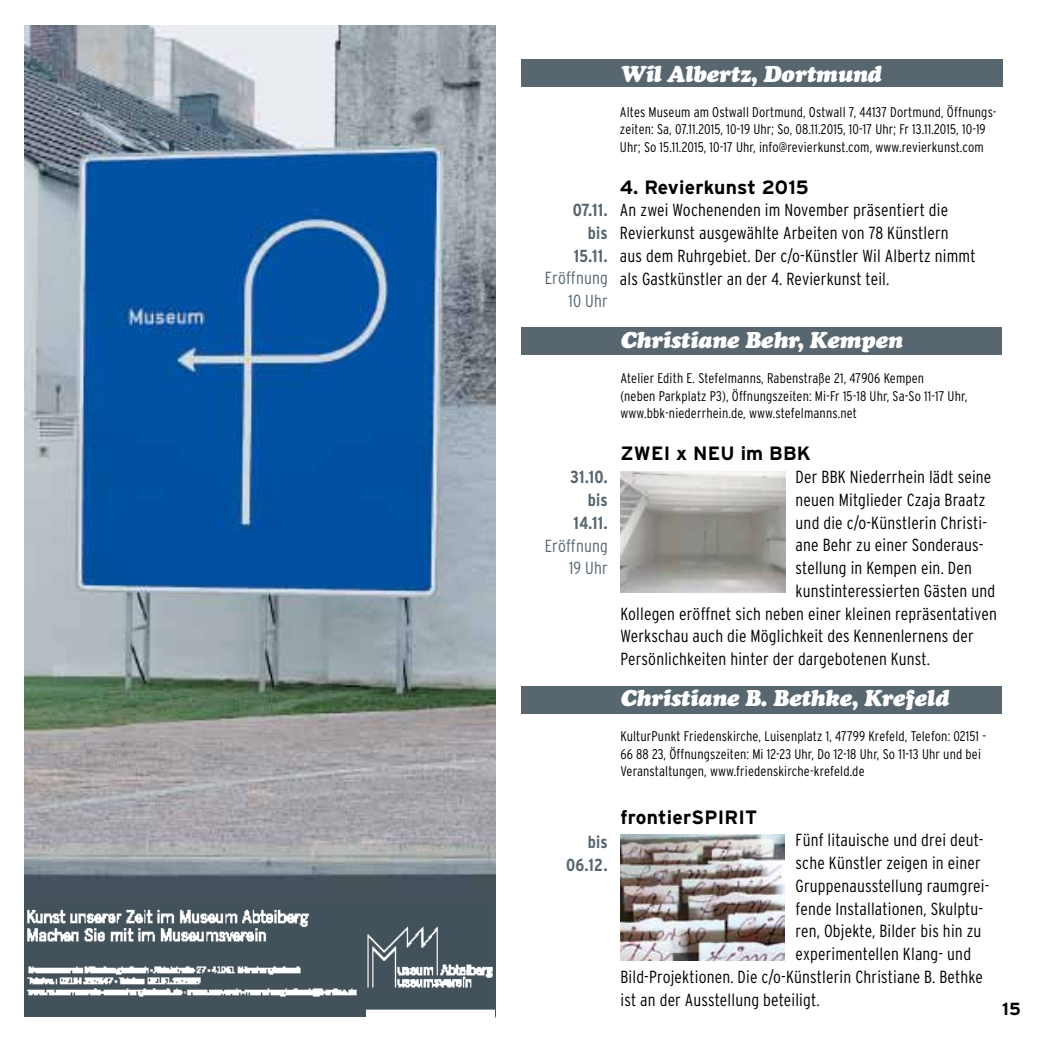
<style>
.page{position:relative;width:1042px;height:1042px;background:#fff}
.page>*{position:absolute;margin:0;border:0;box-sizing:border-box;transform-origin:0 0}
.t1{font:italic 22.75px "Cooper Black Std";letter-spacing:-.02em;color:#fff}
.t2{font:700 19.25px "Interstate";letter-spacing:.01em;color:#000}
.t3{font:300 condensed 17.5px/22.8px "Interstate";letter-spacing:.01em;color:#000}
.t4{font:700 condensed 17.5px/22.8px "Interstate";letter-spacing:.01em;color:#586670;text-align:right}
.t5{font:300 condensed 17.5px/22.8px "Interstate";letter-spacing:.01em;color:#586670;text-align:right}
.t6{font:700 17.5px "Interstate";color:#000}
.t7{font:300 condensed 14px/17.5px "Interstate";letter-spacing:.01em;color:#000}
</style>
<div class="page">
<div style="left:521px;top:60px;width:481px;height:27px;background:#586670"></div>
<div style="left:521px;top:327px;width:481px;height:28px;background:#586670"></div>
<img style="left:620px;top:472px;width:165px;height:121px">
<div style="left:521px;top:686px;width:481px;height:27px;background:#586670"></div>
<img style="left:24px;top:25px;width:471px;height:985px">
<img style="left:24px;top:902px;width:470px;height:108px">
<img style="left:24px;top:957px;width:342px;height:60px">
<img style="left:620px;top:835px;width:164px;height:125px">
<p class="t4" style="left:573px;top:198px;width:37px">07.11. bis<br>15.11.</p>
<p class="t5" style="left:545px;top:267px;width:65px">Eröffnung<br>10 Uhr</p>
<p class="t4" style="left:570px;top:466px;width:39px">31.10. bis<br>14.11.</p>
<p class="t5" style="left:545px;top:534px;width:65px">Eröffnung<br>19 Uhr</p>
<p class="t4" style="left:566px;top:830px;width:43px">bis<br>06.12.</p>
<h1 class="t1" style="left:620px;top:60px;width:263px">Wil Albertz, Dortmund</h1>
<p class="t7" style="left:620px;top:103px;width:378px">Altes Museum am Ostwall Dortmund, Ostwall 7, 44137 Dortmund, Öffnungs&shy;zeiten: Sa, 07.11.2015, 10-19 Uhr; So, 08.11.2015, 10-17 Uhr; Fr 13.11.2015, 10-19<br>Uhr; So 15.11.2015, 10-17 Uhr, info@revierkunst.com, www.revierkunst.com</p>
<p class="t2" style="left:620px;top:175px;width:190px">4. Revierkunst 2015</p>
<p class="t3" style="left:620px;top:199px;width:357px">An zwei Wochenenden im November präsentiert die Revierkunst ausgewählte Arbeiten von 78 Künstlern<br>aus dem Ruhrgebiet. Der c/o-Künstler Wil Albertz nimmt als Gastkünstler an der 4. Revierkunst teil.</p>
<h1 class="t1" style="left:620px;top:326px;width:284px">Christiane Behr, Kempen</h1>
<p class="t7" style="left:620px;top:370px;width:348px">Atelier Edith E. Stefelmanns, Rabenstraße 21, 47906 Kempen<br>(neben Parkplatz P3), Öffnungszeiten: Mi-Fr 15-18 Uhr, Sa-So 11-17 Uhr, www.bbk-niederrhein.de, www.stefelmanns.net</p>
<p class="t2" style="left:620px;top:442px;width:192px">ZWEI x NEU im BBK</p>
<p class="t3" style="left:795px;top:465px;width:197px">Der BBK Niederrhein lädt seine</p>
<p class="t3" style="left:795px;top:488px;width:191px">neuen Mitglieder Czaja Braatz</p>
<p class="t3" style="left:795px;top:511px;width:193px">und die c/o-Künstlerin Christi-</p>
<p class="t3" style="left:795px;top:534px;width:189px">ane Behr zu einer Sonderaus-</p>
<p class="t3" style="left:795px;top:556px;width:178px">stellung in Kempen ein. Den</p>
<p class="t3" style="left:795px;top:579px;width:201px">kunstinteressierten Gästen und</p>
<p class="t3" style="left:620px;top:602px;width:378px">Kollegen eröffnet sich neben einer kleinen repräsentativen</p>
<p class="t3" style="left:620px;top:625px;width:355px">Werkschau auch die Möglichkeit des Kennenlernens der</p>
<p class="t3" style="left:620px;top:647px;width:311px">Persönlichkeiten hinter der dargebotenen Kunst.</p>
<h1 class="t1" style="left:620px;top:684px;width:330px">Christiane B. Bethke, Krefeld</h1>
<p class="t7" style="left:620px;top:727px;width:367px">KulturPunkt Friedenskirche, Luisenplatz 1, 47799 Krefeld, Telefon: 02151 -<br>66 88 23, Öffnungszeiten: Mi 12-23 Uhr, Do 12-18 Uhr, So 11-13 Uhr und bei<br>Veranstaltungen, www.friedenskirche-krefeld.de</p>
<p class="t2" style="left:620px;top:805px;width:138px">frontierSPIRIT</p>
<p class="t3" style="left:795px;top:829px;width:189px">Fünf litauische und drei deut-</p>
<p class="t3" style="left:795px;top:851px;width:187px">sche Künstler zeigen in einer</p>
<p class="t3" style="left:795px;top:874px;width:195px">Gruppenausstellung raumgrei-</p>
<p class="t3" style="left:795px;top:897px;width:189px">fende Installationen, Skulptu-</p>
<p class="t3" style="left:795px;top:920px;width:187px">ren, Objekte, Bilder bis hin zu</p>
<p class="t3" style="left:795px;top:942px;width:177px">experimentellen Klang- und</p>
<p class="t3" style="left:620px;top:965px;width:364px">Bild-Projektionen. Die c/o-Künstlerin Christiane B. Bethke</p>
<p class="t3" style="left:620px;top:988px;width:201px">ist an der Ausstellung beteiligt.</p>
<p class="t6" style="left:1002px;top:998px;width:20px">15</p>
</div>
